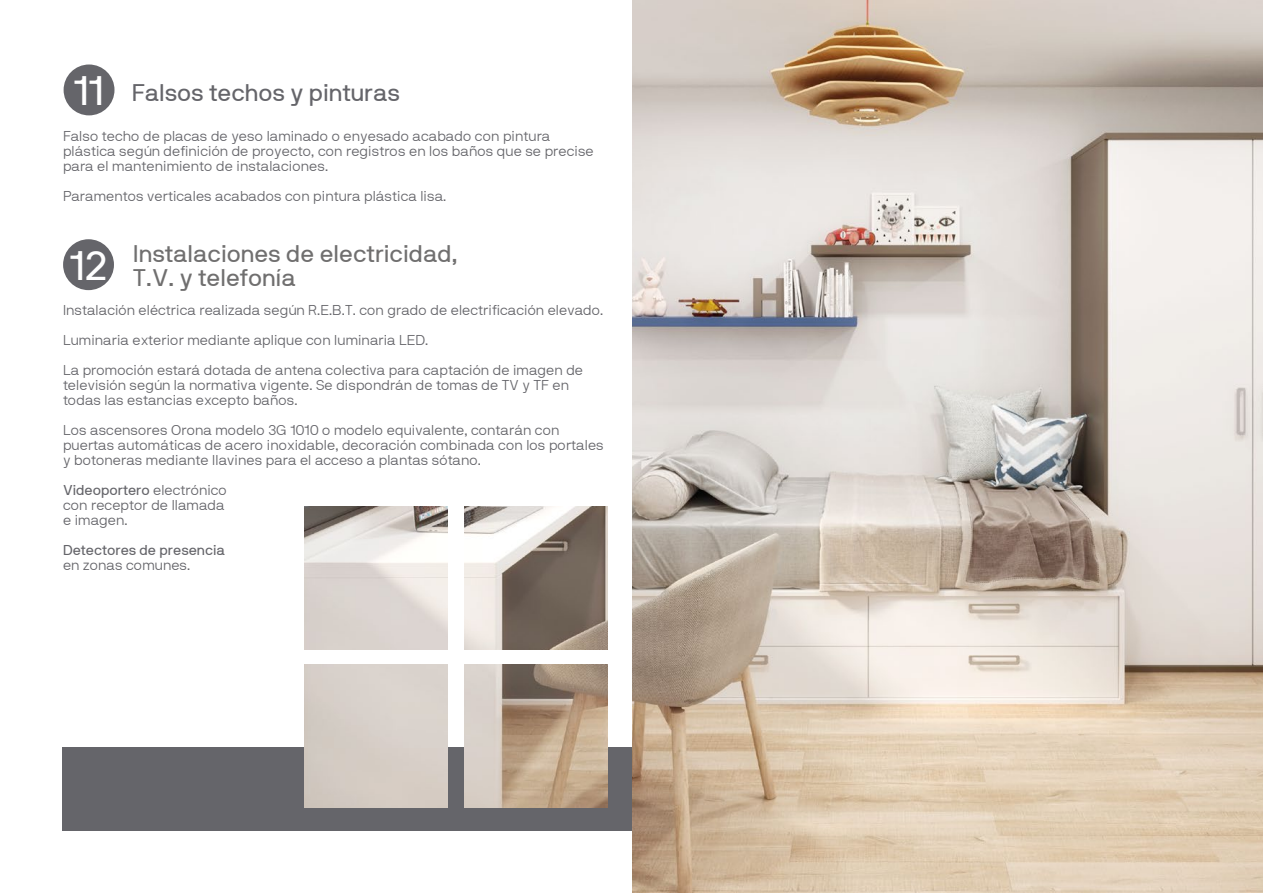
<style>
.page{position:relative;width:1263px;height:893px;background:#fff}
.page>*{position:absolute;margin:0;border:0;box-sizing:border-box;transform-origin:0 0}
.t1{font:41.1px "NB International Regular Webfont";color:#fff}
.t2{font:24px/24px "NB International Regular Webfont";color:#706f6f}
.t3{font:24px "NB International Regular Webfont";color:#65656a}
.t4{font:14.25px/15px "NB International Light Webfont";color:#65656a}
.t5{font:14.25px "NB International Regular Webfont";color:#65656a}
.s1{font-size:41.1px;color:#fff}
.s2{font-family:"NB International Light Webfont"}
</style>
<div class="page">
<div style="left:62px;top:747px;width:571px;height:83px;background:#65656a"></div>
<div style="left:64px;top:64px;width:50px;height:51px;background:#65656a;border-radius:50%"></div>
<div style="left:63px;top:239px;width:51px;height:51px;background:#65656a;border-radius:50%"></div>
<img style="left:632px;top:0;width:631px;height:893px">
<img style="left:465px;top:664px;width:143px;height:143px">
<div style="left:305px;top:664px;width:143px;height:143px;background:#d7cec7"></div>
<img style="left:465px;top:506px;width:143px;height:143px">
<img style="left:304px;top:506px;width:143px;height:143px">
<h1 class="t1" style="left:74px;top:67px;width:32px">11</h1>
<h2 class="t3" style="left:132px;top:80px;width:269px">Falsos techos y pinturas</h2>
<p class="t4" style="left:63px;top:128px;width:532px">Falso techo de placas de yeso laminado o enyesado acabado con pintura plástica según definición de proyecto, con registros en los baños que se precise para el mantenimiento de instalaciones.</p>
<p class="t4" style="left:63px;top:188px;width:385px">Paramentos verticales acabados con pintura plástica lisa.</p>
<h2 class="t2" style="left:133px;top:241px;width:326px;text-indent:-63px"><span class="s1">12</span> Instalaciones de electricidad,<br>T.V. y telefonía</h2>
<p class="t4" style="left:63px;top:295px;width:542px;line-height:30px">Instalación eléctrica realizada según R.E.B.T. con grado de electrificación elevado.<br>Luminaria exterior mediante aplique con luminaria LED.<br>La promoción estará dotada de antena colectiva para captación de imagen de</p>
<p class="t4" style="left:63px;top:378px;width:507px">televisión según la normativa vigente. Se dispondrán de tomas de TV y TF en todas las estancias excepto baños.</p>
<p class="t4" style="left:63px;top:423px;width:542px">Los ascensores Orona modelo 3G 1010 o modelo equivalente, contarán con puertas automáticas de acero inoxidable, decoración combinada con los portales y botoneras mediante llavines para el acceso a plantas sótano.</p>
<p class="t5" style="left:63px;top:482px;width:166px">Videoportero <span class="s2">electrónico</span></p>
<p class="t4" style="left:63px;top:498px;width:163px">con receptor de llamada e imagen.</p>
<p class="t5" style="left:63px;top:542px;width:163px">Detectores de presencia</p>
<p class="t4" style="left:63px;top:558px;width:129px">en zonas comunes.</p>
</div>
